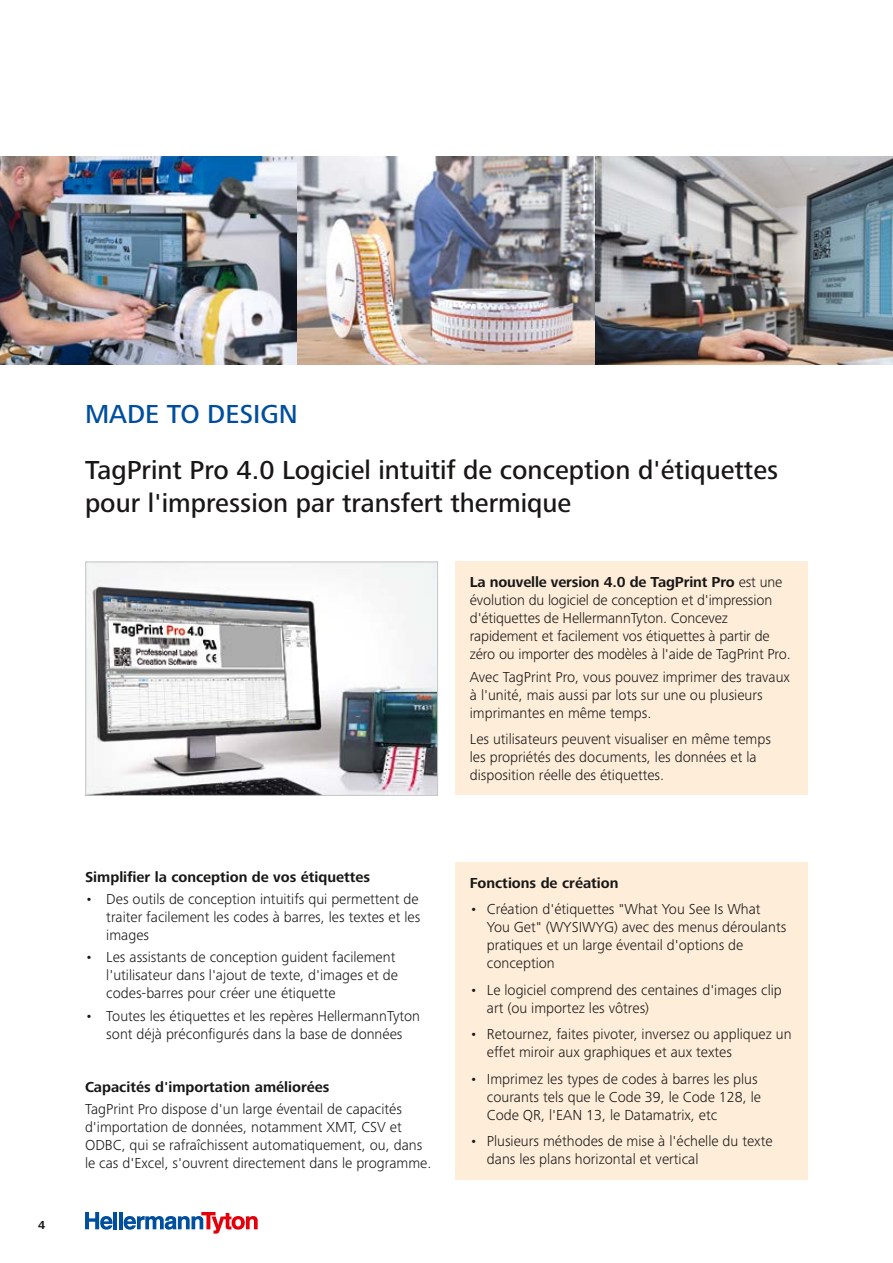
<style>
.page{position:relative;width:893px;height:1263px;background:#fff}
.page>*{position:absolute;margin:0;border:0;box-sizing:border-box;transform-origin:0 0}
.t1{font:500 27px/33px "Frutiger Next LTW1 G";color:#181716}
.t2{font:500 27px "Frutiger Next LTW1 G";color:#004e9e}
.t3{font:300 15px/18px "Frutiger Next LTW1 G";color:#181716}
.t4{font:700 15px "Frutiger Next LTW1 G";color:#181716}
.t5{font:700 12px "Frutiger Next LTW1 G";color:#181716}
.s1{font-weight:700}
</style>
<div class="page">
<hr style="left:114px;top:1212px;width:3px;height:17px;background:#004e9e">
<hr style="left:119px;top:1212px;width:4px;height:17px;background:#004e9e">
<svg style="left:85px;top:1212px;width:28px;height:17px"></svg>
<svg style="left:124px;top:1212px;width:134px;height:21px"></svg>
<img style="left:0;top:156px;width:893px;height:209px">
<img style="left:87px;top:564px;width:349px;height:230px">
<div style="left:85px;top:562px;width:353px;height:234px;border:1px solid #c5c6c6"></div>
<div style="left:455px;top:562px;width:353px;height:233px;background:#feedd9"></div>
<div style="left:455px;top:862px;width:353px;height:317px;background:#feedd9"></div>
<p class="t5" style="left:38px;top:1218px;width:9px">4</p>
<h1 class="t2" style="left:85px;top:399px;width:214px">MADE TO DESIGN</h1>
<h1 class="t1" style="left:85px;top:454px;width:695px">TagPrint Pro 4.0 Logiciel intuitif de conception d'étiquettes pour l'impression par transfert thermique</h1>
<p class="t4" style="left:85px;top:868px;width:287px">Simplifier la conception de vos étiquettes</p>
<p class="t3" style="left:106px;top:890px;width:315px;text-align:justify;text-indent:-21px">• Des outils de conception intuitifs qui permettent de traiter facilement les codes à barres, les textes et les images</p>
<p class="t3" style="left:106px;top:948px;width:293px;text-indent:-21px">• Les assistants de conception guident facilement l'utilisateur dans l'ajout de texte, d'images et de codes-barres pour créer une étiquette</p>
<p class="t3" style="left:85px;top:1007px;width:337px;text-align:center">• Toutes les étiquettes et les repères HellermannTyton sont déjà préconfigurés dans la base de données</p>
<p class="t4" style="left:85px;top:1078px;width:246px">Capacités d'importation améliorées</p>
<p class="t3" style="left:85px;top:1100px;width:348px">TagPrint Pro dispose d'un large éventail de capacités d'importation de données, notamment XMT, CSV et ODBC, qui se rafraîchissent automatiquement, ou, dans le cas d'Excel, s'ouvrent directement dans le programme.</p>
<p class="t3" style="left:470px;top:573px;width:322px"><span class="s1">La nouvelle version 4.0 de TagPrint Pro</span> est une évolution du logiciel de conception et d'impression d'étiquettes de HellermannTyton. Concevez rapidement et facilement vos étiquettes à partir de zéro ou importer des modèles à l'aide de TagPrint Pro.</p>
<p class="t3" style="left:470px;top:668px;width:322px">Avec TagPrint Pro, vous pouvez imprimer des travaux à l'unité, mais aussi par lots sur une ou plusieurs imprimantes en même temps.</p>
<p class="t3" style="left:470px;top:730px;width:303px">Les utilisateurs peuvent visualiser en même temps les propriétés des documents, les données et la disposition réelle des étiquettes.</p>
<p class="t4" style="left:470px;top:874px;width:150px">Fonctions de création</p>
<p class="t3" style="left:487px;top:900px;width:301px;text-indent:-17px">• Création d'étiquettes "What You See Is What You Get" (WYSIWYG) avec des menus déroulants pratiques et un large éventail d'options de conception</p>
<p class="t3" style="left:487px;top:981px;width:296px;text-indent:-17px">• Le logiciel comprend des centaines d'images clip art (ou importez les vôtres)</p>
<p class="t3" style="left:487px;top:1025px;width:306px;text-indent:-17px">• Retournez, faites pivoter, inversez ou appliquez un effet miroir aux graphiques et aux textes</p>
<p class="t3" style="left:487px;top:1070px;width:276px;text-indent:-17px">• Imprimez les types de codes à barres les plus courants tels que le Code 39, le Code 128, le<br>Code QR, l'EAN 13, le Datamatrix, etc</p>
<p class="t3" style="left:487px;top:1132px;width:287px;text-indent:-17px">• Plusieurs méthodes de mise à l'échelle du texte dans les plans horizontal et vertical</p>
</div>
